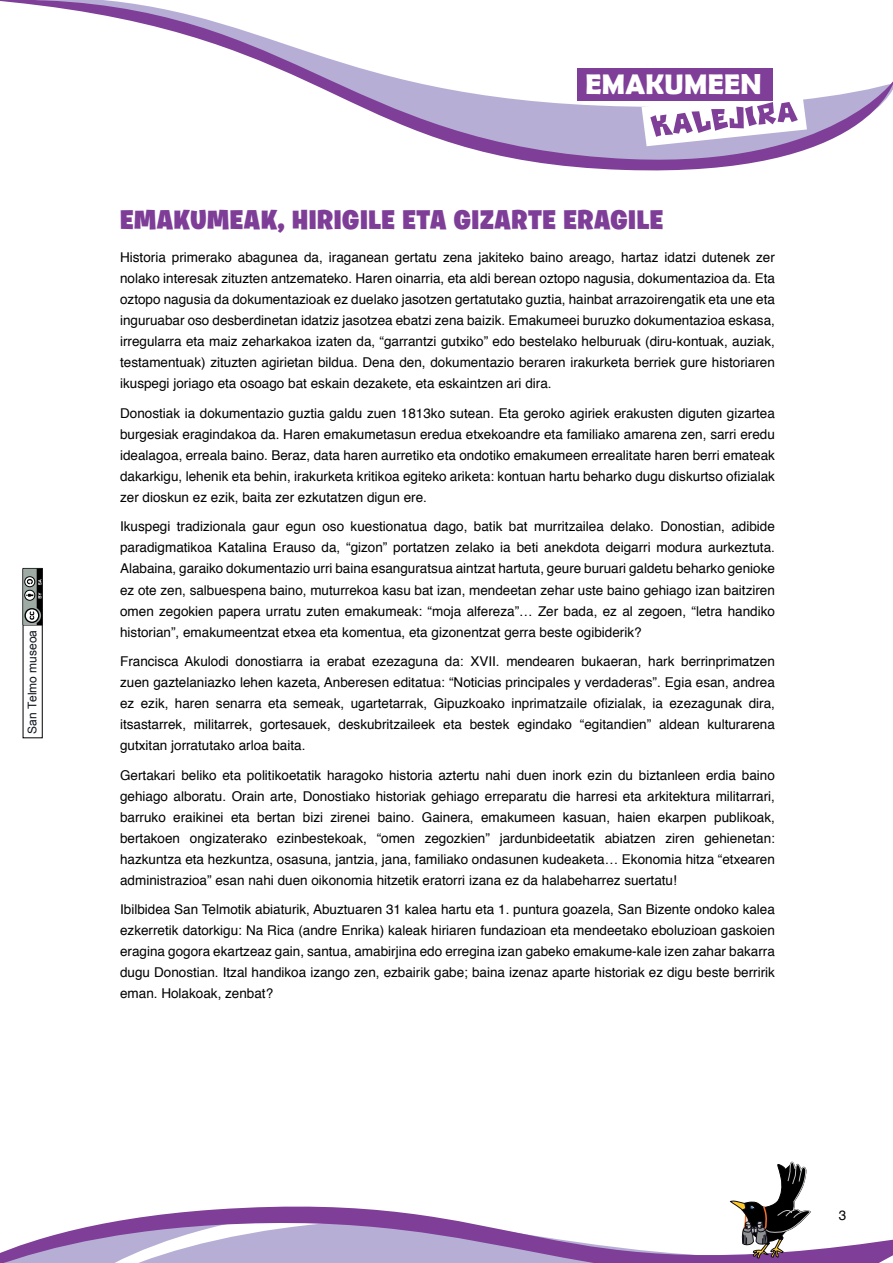
<style>
.page{position:relative;width:893px;height:1263px;background:#fff}
.page>*{position:absolute;margin:0;border:0;box-sizing:border-box;transform-origin:0 0}
.t1{font:700 28.35px "Berlin Sans FB Demi";letter-spacing:.01em;color:#fff}
.t2{font:900 27px "Burbank Big";letter-spacing:.025em;color:#7e3e98}
.t3{font:13.5px/21px "Helvetica";color:#000;text-align:justify}
.t4{font:12px "Arial";color:#0f151d}
</style>
<div class="page">
<svg style="left:0;top:0;width:893px;height:171px"></svg>
<svg style="left:0;top:1236px;width:51px;height:27px"></svg>
<svg style="left:51px;top:1162px;width:842px;height:101px"></svg>
<svg style="left:48px;top:158px;width:20px;height:13px"></svg>
<div style="left:23px;top:568px;width:20px;height:170px;border:1px solid #000"></div>
<svg style="left:23px;top:568px;width:20px;height:57px"></svg>
<svg style="left:642px;top:90px;width:165px;height:56px"></svg>
<div style="left:578px;top:68px;width:195px;height:32px;background:#7f3f98"></div>
<p class="t4" style="left:24px;top:734px;width:106px;rotate:-90deg">San Telmo museoa</p>
<h1 class="t1" style="left:585px;top:68px;width:178px">EMAKUMEEN</h1>
<h2 class="t2" style="left:120px;top:202px;width:544px">EMAKUMEAK, HIRIGILE ETA GIZARTE ERAGILE</h2>
<p class="t3" style="left:120px;top:248px;width:656px">Historia primerako abagunea da, iraganean gertatu zena jakiteko baino areago, hartaz idatzi dutenek zer nolako interesak zituzten antzemateko. Haren oinarria, eta aldi berean oztopo nagusia, dokumentazioa da. Eta oztopo nagusia da dokumentazioak ez duelako jasotzen gertatutako guztia, hainbat arrazoirengatik eta une eta inguruabar oso desberdinetan idatziz jasotzea ebatzi zena baizik. Emakumeei buruzko dokumentazioa eskasa, irregularra eta maiz zeharkakoa izaten da, “garrantzi gutxiko” edo bestelako helburuak (diru-kontuak, auziak, testamentuak) zituzten agirietan bildua. Dena den, dokumentazio beraren irakurketa berriek gure historiaren ikuspegi joriago eta osoago bat eskain dezakete, eta eskaintzen ari dira.</p>
<p class="t3" style="left:120px;top:403px;width:656px">Donostiak ia dokumentazio guztia galdu zuen 1813ko sutean. Eta geroko agiriek erakusten diguten gizartea burgesiak eragindakoa da. Haren emakumetasun eredua etxekoandre eta familiako amarena zen, sarri eredu idealagoa, erreala baino. Beraz, data haren aurretiko eta ondotiko emakumeen errealitate haren berri emateak dakarkigu, lehenik eta behin, irakurketa kritikoa egiteko ariketa: kontuan hartu beharko dugu diskurtso ofizialak zer dioskun ez ezik, baita zer ezkutatzen digun ere.</p>
<p class="t3" style="left:120px;top:517px;width:656px">Ikuspegi tradizionala gaur egun oso kuestionatua dago, batik bat murritzailea delako. Donostian, adibide paradigmatikoa Katalina Erauso da, “gizon” portatzen zelako ia beti anekdota deigarri modura aurkeztuta.<br>Alabaina, garaiko dokumentazio urri baina esanguratsua aintzat hartuta, geure buruari galdetu beharko genioke ez ote zen, salbuespena baino, muturrekoa kasu bat izan, mendeetan zehar uste baino gehiago izan baitziren omen zegokien papera urratu zuten emakumeak: “moja alfereza”… Zer bada, ez al zegoen, “letra handiko historian”, emakumeentzat etxea eta komentua, eta gizonentzat gerra beste ogibiderik?</p>
<p class="t3" style="left:120px;top:651px;width:656px">Francisca Akulodi donostiarra ia erabat ezezaguna da: XVII. mendearen bukaeran, hark berrinprimatzen zuen gaztelaniazko lehen kazeta, Anberesen editatua: “Noticias principales y verdaderas”. Egia esan, andrea ez ezik, haren senarra eta semeak, ugartetarrak, Gipuzkoako inprimatzaile ofizialak, ia ezezagunak dira, itsastarrek, militarrek, gortesauek, deskubritzaileek eta bestek egindako “egitandien” aldean kulturarena gutxitan jorratutako arloa baita.</p>
<p class="t3" style="left:120px;top:765px;width:656px">Gertakari beliko eta politikoetatik haragoko historia aztertu nahi duen inork ezin du biztanleen erdia baino gehiago alboratu. Orain arte, Donostiako historiak gehiago erreparatu die harresi eta arkitektura militarrari, barruko eraikinei eta bertan bizi zirenei baino. Gainera, emakumeen kasuan, haien ekarpen publikoak, bertakoen ongizaterako ezinbestekoak, “omen zegozkien” jardunbideetatik abiatzen ziren gehienetan: hazkuntza eta hezkuntza, osasuna, jantzia, jana, familiako ondasunen kudeaketa… Ekonomia hitza “etxearen administrazioa” esan nahi duen oikonomia hitzetik eratorri izana ez da halabeharrez suertatu!</p>
<p class="t3" style="left:120px;top:899px;width:656px">Ibilbidea San Telmotik abiaturik, Abuztuaren 31 kalea hartu eta 1. puntura goazela, San Bizente ondoko kalea ezkerretik datorkigu: Na Rica (andre Enrika) kaleak hiriaren fundazioan eta mendeetako eboluzioan gaskoien eragina gogora ekartzeaz gain, santua, amabirjina edo erregina izan gabeko emakume-kale izen zahar bakarra dugu Donostian. Itzal handikoa izango zen, ezbairik gabe; baina izenaz aparte historiak ez digu beste berririk eman. Holakoak, zenbat?</p>
<p class="t3" style="left:839px;top:1205px;width:9px">3</p>
</div>
